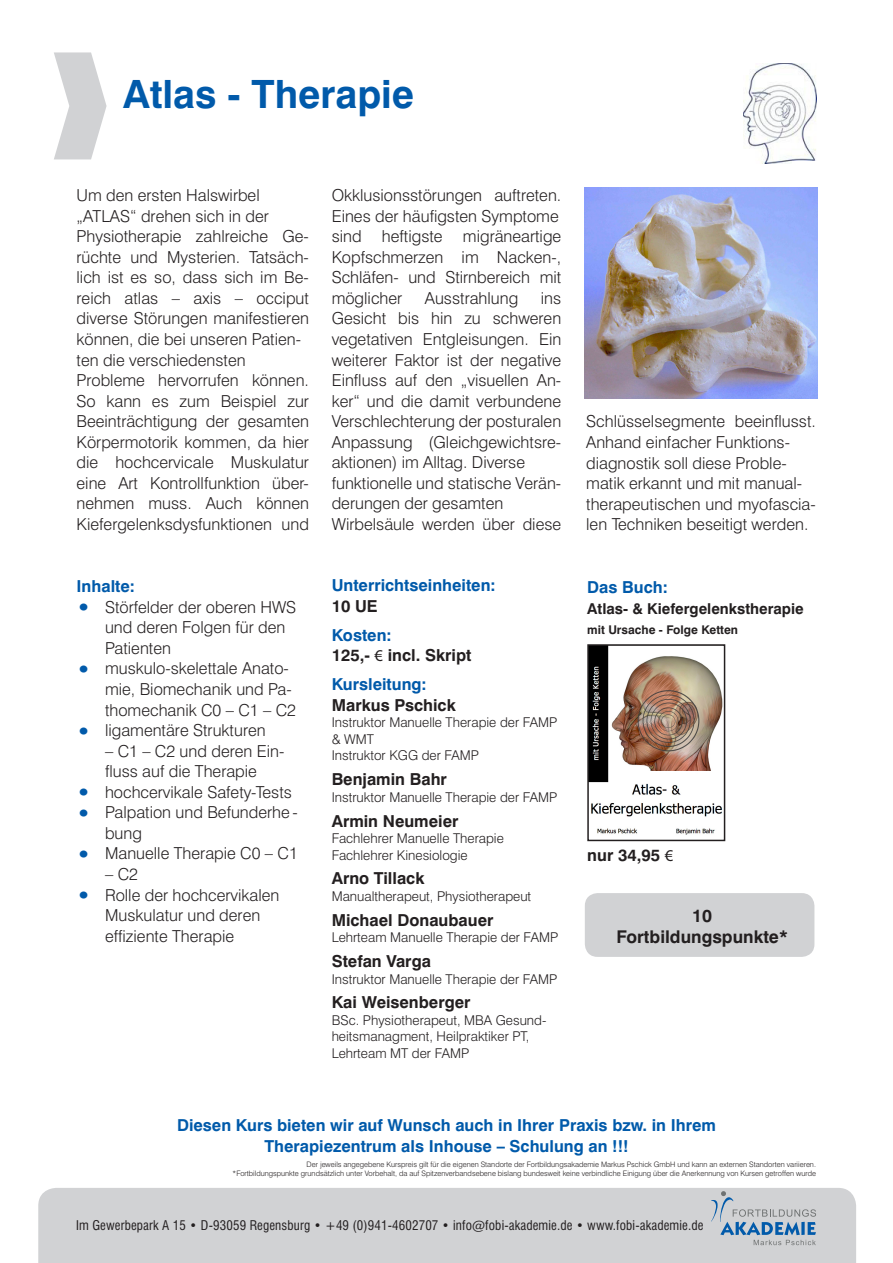
<style>
.page{position:relative;width:893px;height:1263px;background:#fff}
.page>*{position:absolute;margin:0;border:0;box-sizing:border-box;transform-origin:0 0}
.t1{font:700 39px "Swiss 721 BT";color:#015aaa}
.t2{font:700 17.55px "Swiss 721 BT";color:#231f20}
.t3{font:300 16.5px/20.5px "Swiss 721 BT";color:#231f20}
.t4{font:700 16.5px/20.5px "Swiss 721 BT";color:#231f20}
.t5{font:700 16.5px "Swiss 721 BT";color:#015aaa}
.t6{font:700 15px "Swiss 721 BT";color:#231f20}
.t7{font:300 13.5px/16.5px "Swiss 721 BT";color:#231f20}
.t8{font:condensed 13.05px "Swiss 721 BT";letter-spacing:.01em;color:#231f20}
.t9{font:700 12px "Swiss 721 BT";color:#231f20}
.t10{font:300 7.5px/9px "Swiss 721 BT";color:#231f20;text-align:right}
.s1{font-family:"Mix";font-weight:400;font-size:34.5px;color:#015aaa}
.s2{color:#015aaa}
.s3{font-family:"Myriad Pro";font-weight:400}
</style>
<div class="page">
<div style="left:38px;top:1188px;width:818px;height:75px;background:#d1d2d4"></div>
<img style="left:585px;top:188px;width:232px;height:211px">
<svg style="left:711px;top:1191px;width:105px;height:54px;background:#b2bec9"></svg>
<img style="left:590px;top:647px;width:132px;height:188px">
<div style="left:587px;top:644px;width:138px;height:197px;border:2px solid #231f20"></div>
<img style="left:743px;top:64px;width:73px;height:100px">
<div style="left:585px;top:893px;width:229px;height:64px;background:#d1d2d4;border-radius:13px"></div>
<p class="t1" style="left:123px;top:70px;width:292px">Atlas - Therapie</p>
<p class="t3" style="left:77px;top:185px;width:185px">Um den ersten Halswirbel</p>
<p class="t3" style="left:77px;top:205px;width:194px">„ATLAS“ drehen sich in der</p>
<p class="t3" style="left:77px;top:226px;width:234px;text-align:justify">Physiotherapie zahlreiche Ge&shy;rüchte und Mysterien. Tatsäch&shy;lich ist es so, dass sich im Be&shy;reich atlas – axis – occiput diverse Störungen manifestieren können, die bei unseren Patien-</p>
<p class="t3" style="left:77px;top:349px;width:171px">ten die verschiedensten</p>
<p class="t3" style="left:77px;top:370px;width:234px;text-align:justify">Probleme hervorrufen können.<br>So kann es zum Beispiel zur Beeinträchtigung der gesamten Körpermotorik kommen, da hier die hochcervicale Muskulatur eine Art Kontrollfunktion über&shy;nehmen muss. Auch können Kiefergelenksdysfunktionen und</p>
<p class="t5" style="left:77px;top:576px;width:60px">Inhalte:</p>
<p class="t3" style="left:105px;top:596px;width:193px;text-indent:-28px"><span class="s1">•</span> Störfelder der oberen HWS und deren Folgen für den<br>Patienten</p>
<p class="t3" style="left:77px;top:658px;width:214px"><span class="s1">•</span> muskulo-skelettale Anato-</p>
<p class="t3" style="left:105px;top:679px;width:192px">mie, Biomechanik und Pa&shy;thomechanik C0 – C1 – C2</p>
<p class="t3" style="left:77px;top:720px;width:191px"><span class="s1">•</span> ligamentäre Strukturen</p>
<p class="t3" style="left:105px;top:740px;width:181px">– C1 – C2 und deren Ein&shy;fluss auf die Therapie</p>
<p class="t3" style="left:77px;top:781px;width:217px"><span class="s1">•</span> hochcervikale Safety-Tests</p>
<p class="t3" style="left:105px;top:802px;width:194px;text-indent:-28px"><span class="s1">•</span> Palpation und Befunderhe - bung</p>
<p class="t3" style="left:77px;top:843px;width:223px"><span class="s1">•</span> Manuelle Therapie C0 – C1</p>
<p class="t3" style="left:105px;top:864px;width:34px">– C2</p>
<p class="t3" style="left:77px;top:884px;width:204px;text-align:center"><span class="s1">•</span> Rolle der hochcervikalen<br>Muskulatur und deren</p>
<p class="t3" style="left:105px;top:925px;width:131px">effiziente Therapie</p>
<p class="t3" style="left:332px;top:185px;width:231px">Okklusionsstörungen auftreten.<br>Eines der häufigsten Symptome</p>
<p class="t3" style="left:332px;top:226px;width:231px;text-align:justify">sind heftigste migräneartige Kopfschmerzen im Nacken-, Schläfen- und Stirnbereich mit möglicher</p>
<p class="t3" style="left:332px;top:288px;width:231px;text-align:justify;text-indent:209px">ins Gesicht bis hin zu schweren vegetativen Entgleisungen. Ein weiterer Faktor ist der negative Einfluss auf den „visuellen An&shy;ker“ und die damit verbundene Verschlechterung der posturalen</p>
<p class="t3" style="left:332px;top:431px;width:231px">Anpassung (Gleichgewichtsre&shy;aktionen) im Alltag. Diverse</p>
<p class="t3" style="left:332px;top:472px;width:231px">funktionelle und statische Verän&shy;derungen der gesamten</p>
<p class="t3" style="left:332px;top:514px;width:231px">Wirbelsäule werden über diese</p>
<p class="t3" style="left:425px;top:288px;width:95px">Ausstrahlung</p>
<p class="t5" style="left:332px;top:575px;width:165px">Unterrichtseinheiten:</p>
<p class="t4" style="left:332px;top:595px;width:48px">10 UE</p>
<p class="t4" style="left:332px;top:624px;width:141px"><span class="s2">Kosten:<br></span>125,- <span class="s3">€</span> incl. Skript</p>
<p class="t4" style="left:332px;top:674px;width:126px"><span class="s2">Kursleitung:<br></span>Markus Pschick</p>
<p class="t7" style="left:332px;top:714px;width:227px">Instruktor Manuelle Therapie der FAMP &amp; WMT</p>
<p class="t7" style="left:332px;top:747px;width:149px">Instruktor KGG der FAMP</p>
<p class="t4" style="left:332px;top:769px;width:117px">Benjamin Bahr</p>
<p class="t7" style="left:332px;top:789px;width:227px">Instruktor Manuelle Therapie der FAMP</p>
<p class="t4" style="left:332px;top:810px;width:128px">Armin Neumeier</p>
<p class="t7" style="left:332px;top:830px;width:174px">Fachlehrer Manuelle Therapie</p>
<p class="t7" style="left:332px;top:846px;width:137px">Fachlehrer Kinesiologie</p>
<p class="t4" style="left:332px;top:868px;width:94px">Arno Tillack</p>
<p class="t7" style="left:332px;top:888px;width:201px">Manualtherapeut, Physiotherapeut</p>
<p class="t4" style="left:332px;top:909px;width:163px">Michael Donaubauer</p>
<p class="t7" style="left:332px;top:929px;width:228px">Lehrteam Manuelle Therapie der FAMP</p>
<p class="t4" style="left:332px;top:951px;width:101px">Stefan Varga</p>
<p class="t7" style="left:332px;top:970px;width:227px">Instruktor Manuelle Therapie der FAMP</p>
<p class="t4" style="left:332px;top:992px;width:140px">Kai Weisenberger</p>
<p class="t7" style="left:332px;top:1012px;width:216px">BSc. Physiotherapeut, MBA Gesund&shy;heitsmanagment, Heilpraktiker PT,<br>Lehrteam MT der FAMP</p>
<p class="t3" style="left:586px;top:411px;width:231px">Schlüsselsegmente beeinflusst.<br>Anhand einfacher Funktions-</p>
<p class="t3" style="left:586px;top:452px;width:202px">diagnostik soll diese Proble-</p>
<p class="t3" style="left:586px;top:473px;width:218px">matik erkannt und mit manual-</p>
<p class="t3" style="left:586px;top:493px;width:231px">therapeutischen und myofascia&shy;len Techniken beseitigt werden.</p>
<p class="t5" style="left:587px;top:577px;width:82px">Das Buch:</p>
<p class="t6" style="left:587px;top:599px;width:218px">Atlas- &amp; Kiefergelenkstherapie</p>
<p class="t9" style="left:587px;top:623px;width:152px">mit Ursache - Folge Ketten</p>
<p class="t4" style="left:587px;top:844px;width:87px">nur 34,95 <span class="s3">€</span></p>
<p class="t2" style="left:692px;top:904px;width:21px">10</p>
<p class="t2" style="left:616px;top:925px;width:173px">Fortbildungspunkte*</p>
<p class="t5" style="left:177px;top:1115px;width:540px">Diesen Kurs bieten wir auf Wunsch auch in Ihrer Praxis bzw. in Ihrem</p>
<p class="t5" style="left:264px;top:1136px;width:366px">Therapiezentrum als Inhouse – Schulung an !!!</p>
<p class="t10" style="left:233px;top:1160px;width:585px">Der jeweils angegebene Kurspreis gilt für die eigenen Standorte der Fortbildungsakademie Markus Pschick GmbH und kann an externen Standorten variieren.<br>*Fortbildungspunkte grundsätzlich unter Vorbehalt, da auf Spitzenverbandsebene bislang bundesweit keine verbindliche Einigung über die Anerkennung von Kursen getroffen wurde</p>
<p class="t8" style="left:76px;top:1217px;width:629px">Im Gewerbepark A 15 • D-93059 Regensburg • +49 (0)941-4602707 • info@fobi-akademie.de • www.fobi-akademie.de</p>
</div>
